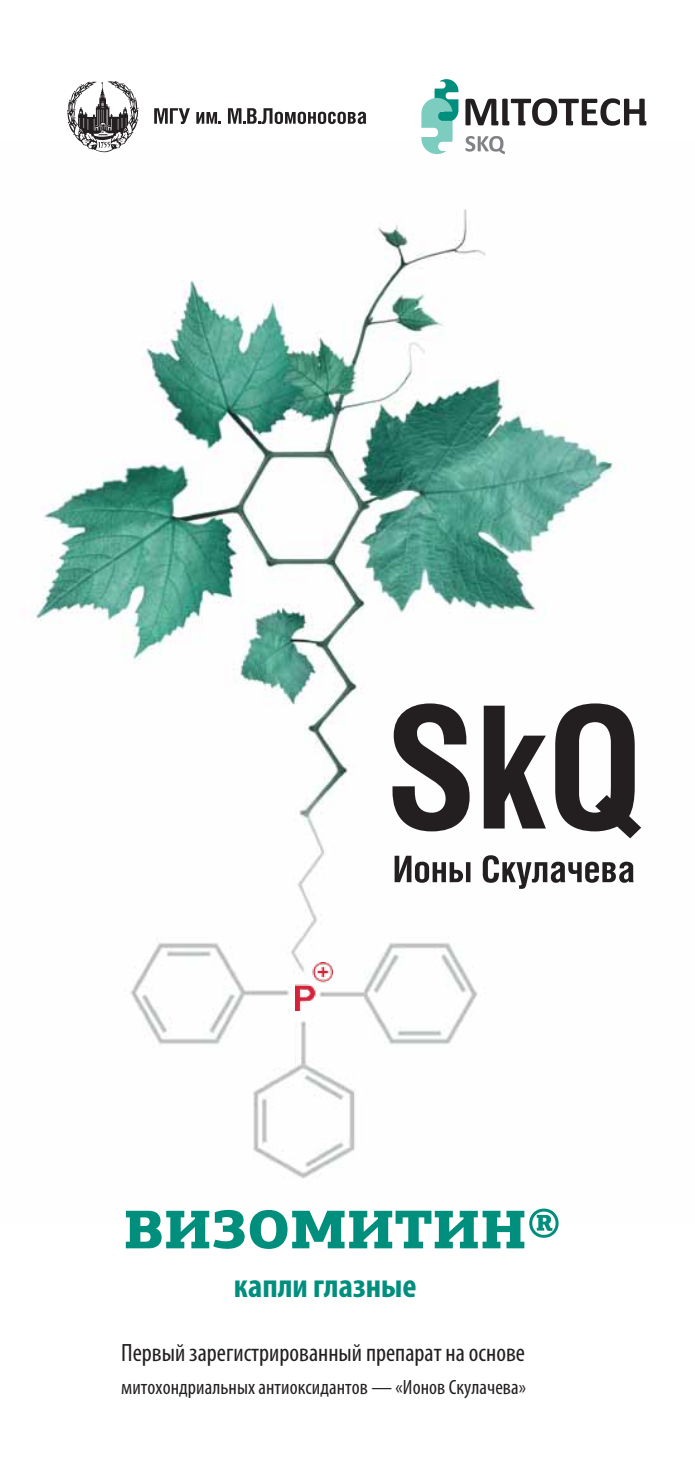
<style>
.page{position:relative;width:695px;height:1474px;background:#fff}
.page>*{position:absolute;margin:0;border:0;box-sizing:border-box;transform-origin:0 0}
.t1{font:900 54.43px "PF Agora Slab Pro";color:#008e7d}
.t2{font:700 condensed 33.77px "Myriad Pro";color:#008e7d}
.t3{font:condensed 25.2px "Myriad Pro";color:#231f20}
.t4{font:condensed 20.65px "Myriad Pro";letter-spacing:.005em;color:#231f20}
</style>
<div class="page">
<img style="left:33px;top:152px;width:601px;height:1027px">
<img style="left:295px;top:962px;width:37px;height:48px">
<svg style="left:465px;top:136px;width:40px;height:18px"></svg>
<svg style="left:465px;top:98px;width:181px;height:28px"></svg>
<svg style="left:421px;top:79px;width:37px;height:75px"></svg>
<svg style="left:154px;top:108px;width:36px;height:16px"></svg>
<svg style="left:196px;top:112px;width:25px;height:12px"></svg>
<svg style="left:228px;top:108px;width:138px;height:16px"></svg>
<svg style="left:67px;top:81px;width:71px;height:71px"></svg>
<svg style="left:392px;top:703px;width:77px;height:128px"></svg>
<svg style="left:483px;top:705px;width:62px;height:123px"></svg>
<svg style="left:555px;top:703px;width:86px;height:135px"></svg>
<svg style="left:394px;top:855px;width:76px;height:27px"></svg>
<svg style="left:482px;top:855px;width:151px;height:33px"></svg>
<h1 class="t1" style="left:123px;top:1193px;width:439px">ВИЗОМИТИН®</h1>
<h2 class="t2" style="left:234px;top:1264px;width:184px">капли глазные</h2>
<p class="t3" style="left:121px;top:1337px;width:405px">Первый зарегистрированный препарат на основе</p>
<p class="t4" style="left:121px;top:1374px;width:406px">митохондриальных антиоксидантов — «Ионов Скулачева»</p>
</div>
